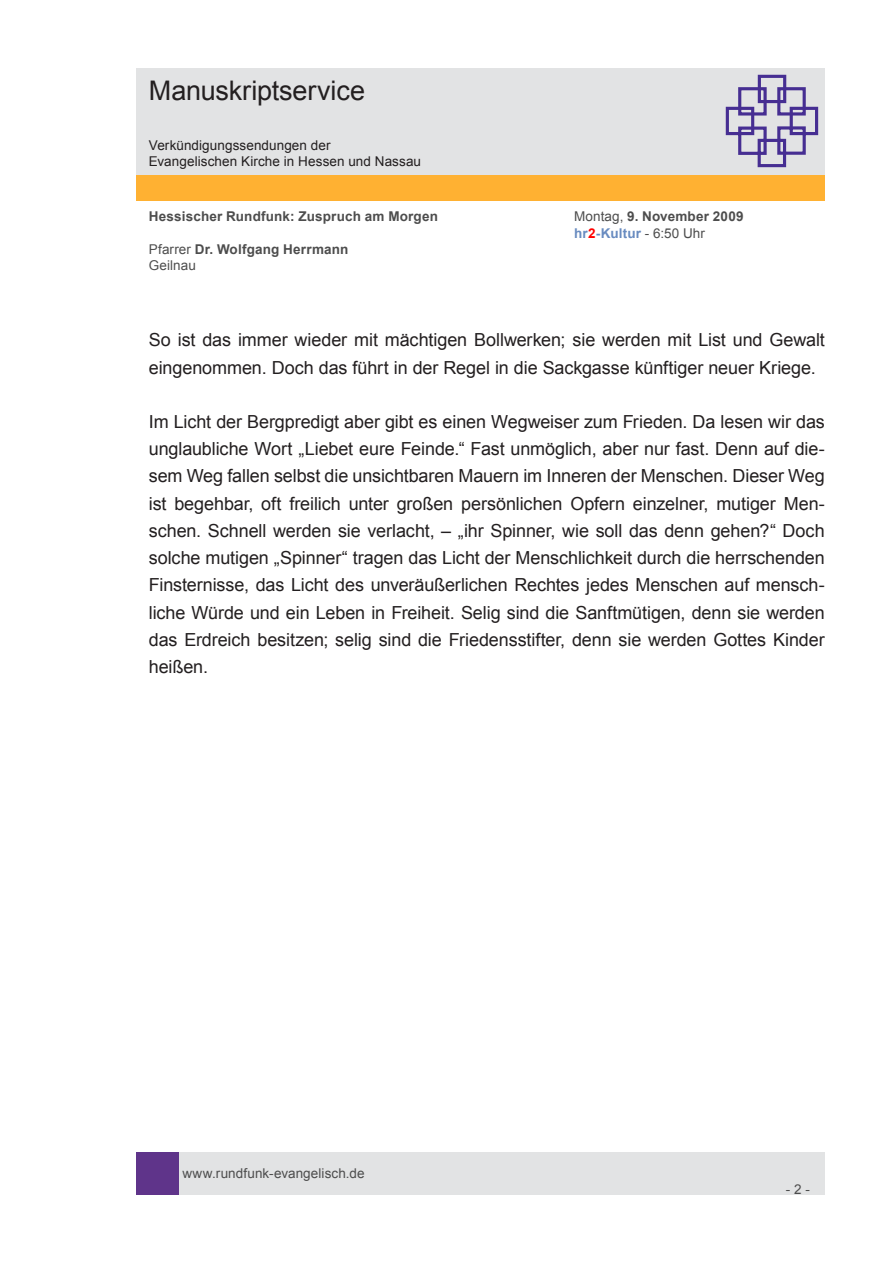
<style>
.page{position:relative;width:893px;height:1263px;background:#fff}
.page>*{position:absolute;margin:0;border:0;box-sizing:border-box;transform-origin:0 0}
.t1{font:27px "Arial";letter-spacing:-.005em;color:#231f20}
.t2{font:18px/27.2px "Arial";letter-spacing:-.005em;color:#231f20}
.t3{font:13.5px/16.2px "Arial";letter-spacing:.005em;color:#4d4d4d}
.t4{font:700 13.5px/16.2px "Arial";letter-spacing:.015em;color:#4d4d4d}
.t5{font:13.5px/16.2px "Arial";letter-spacing:.005em;color:#231f20}
.s1{font-weight:700}
.s2{font-weight:700;color:#688bc0}
.s3{font-weight:700;color:#f00}
.s4{font-weight:400}
</style>
<div class="page">
<div style="left:179px;top:1152px;width:646px;height:43px;background:#e2e3e4"></div>
<div style="left:136px;top:1152px;width:43px;height:43px;background:#5f348a"></div>
<div style="left:136px;top:175px;width:689px;height:26px;background:#ffb132"></div>
<div style="left:136px;top:68px;width:689px;height:106px;background:#e2e3e4"></div>
<svg style="left:725px;top:74px;width:94px;height:94px"></svg>
<h1 class="t1" style="left:149px;top:73px;width:218px">Manuskriptservice</h1>
<p class="t5" style="left:149px;top:137px;width:274px">Verkündigungssendungen der<br>Evangelischen Kirche in Hessen und Nassau</p>
<p class="t4" style="left:149px;top:209px;width:291px">Hessischer Rundfunk: Zuspruch am Morgen</p>
<p class="t3" style="left:574px;top:209px;width:171px">Montag, <span class="s1">9. November 2009 </span><span class="s2">hr</span><span class="s3">2</span><span class="s2">-Kultur</span> - 6:50 Uhr</p>
<p class="t4" style="left:149px;top:241px;width:201px"><span class="s4">Pfarrer</span> Dr. Wolfgang Herrmann<br><span class="s4">Geilnau</span></p>
<p class="t2" style="left:149px;top:327px;width:677px">So ist das immer wieder mit mächtigen Bollwerken; sie werden mit List und Gewalt eingenommen. Doch das führt in der Regel in die Sackgasse künftiger neuer Kriege.</p>
<p class="t2" style="left:149px;top:408px;width:678px;text-align:justify">Im Licht der Bergpredigt aber gibt es einen Wegweiser zum Frieden. Da lesen wir das unglaubliche Wort „Liebet eure Feinde.“ Fast unmöglich, aber nur fast. Denn auf die&shy;sem Weg fallen selbst die unsichtbaren Mauern im Inneren der Menschen. Dieser Weg ist begehbar, oft freilich unter großen persönlichen Opfern einzelner, mutiger Men&shy;schen. Schnell werden sie verlacht, – „ihr Spinner, wie soll das denn gehen?“ Doch solche mutigen „Spinner“ tragen das Licht der Menschlichkeit durch die herrschenden Finsternisse, das Licht des unveräußerlichen Rechtes jedes Menschen auf mensch&shy;liche Würde und ein Leben in Freiheit. Selig sind die Sanftmütigen, denn sie werden das Erdreich besitzen; selig sind die Friedensstifter, denn sie werden Gottes Kinder heißen.</p>
<p class="t3" style="left:182px;top:1165px;width:184px">www.rundfunk-evangelisch.de</p>
<p class="t3" style="left:786px;top:1181px;width:26px">- 2 -</p>
</div>
